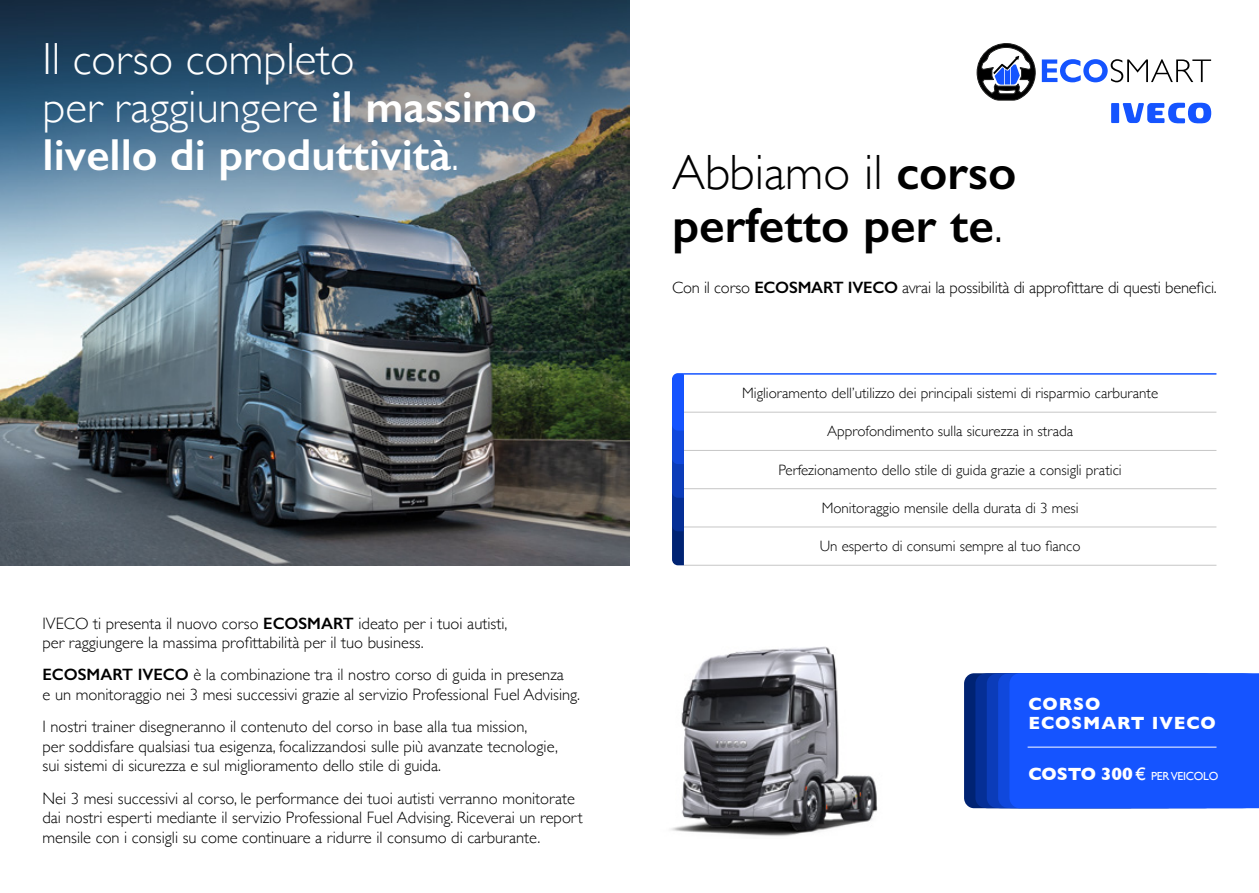
<style>
.page{position:relative;width:1259px;height:893px;background:#fff}
.page>*{position:absolute;margin:0;border:0;box-sizing:border-box;transform-origin:0 0}
.t1{font:600 49.5px/52.5px "Gill Sans";color:#000}
.t2{font:300 45px/48px "Gill Sans";color:#fff}
.t3{font:700 18px/18.5px "Gill Sans";letter-spacing:.05em;color:#fff}
.t4{font:300 16.5px/19.5px "Gill Sans";color:#000}
.t5{font:300 15px "Gill Sans";color:#000}
.t6{font:11.7px "Gill Sans";letter-spacing:-.02em;color:#fff}
.s1{font-weight:600}
.s2{font-weight:300}
.s3{font-weight:700;font-size:18px}
.s4{font-size:18px}
</style>
<div class="page">
<img style="left:0;top:0;width:629px;height:566px">
<img style="left:670px;top:646px;width:208px;height:190px">
<div style="left:964px;top:673px;width:175px;height:135px;background:#002373;border-radius:10px"></div>
<svg style="left:975px;top:673px;width:284px;height:135px;background:#1451f6"></svg>
<hr style="left:1027px;top:747px;width:189px;height:1px;background:#fff">
<hr style="left:684px;top:412px;width:532px;height:1px;background:#c6c6c6">
<hr style="left:684px;top:450px;width:532px;height:1px;background:#c6c6c6">
<hr style="left:684px;top:488px;width:532px;height:1px;background:#c6c6c6">
<hr style="left:684px;top:527px;width:532px;height:1px;background:#c6c6c6">
<hr style="left:684px;top:565px;width:532px;height:1px;background:#c6c6c6">
<hr style="left:684px;top:373px;width:532px;height:2px;background:#1554ff">
<svg style="left:672px;top:373px;width:12px;height:192px;background:#0d3fc1"></svg>
<div style="left:1111px;top:103px;width:8px;height:20px;background:#1554ff"></div>
<svg style="left:1122px;top:103px;width:89px;height:20px"></svg>
<svg style="left:1041px;top:59px;width:170px;height:23px"></svg>
<svg style="left:976px;top:43px;width:59px;height:57px"></svg>
<h2 class="t2" style="left:43px;top:38px;width:496px">Il corso completo<br>per raggiungere <span class="s1">il massimo livello di produttività</span>.</h2>
<p class="t4" style="left:43px;top:615px;width:466px">IVECO ti presenta il nuovo corso <span class="s1">ECOSMART</span> ideato per i tuoi autisti, per raggiungere la massima profittabilità per il tuo business.</p>
<p class="t4" style="left:43px;top:665px;width:539px"><span class="s1">ECOSMART IVECO</span> è la combinazione tra il nostro corso di guida in presenza<br>e un monitoraggio nei 3 mesi successivi grazie al servizio Professional Fuel Advising.</p>
<p class="t4" style="left:43px;top:716px;width:517px">I nostri trainer disegneranno il contenuto del corso in base alla tua mission,<br>per soddisfare qualsiasi tua esigenza, focalizzandosi sulle più avanzate tecnologie, sui sistemi di sicurezza e sul miglioramento dello stile di guida.</p>
<p class="t4" style="left:43px;top:788px;width:542px">Nei 3 mesi successivi al corso, le performance dei tuoi autisti verranno monitorate dai nostri esperti mediante il servizio Professional Fuel Advising. Riceverai un report mensile con i consigli su come continuare a ridurre il consumo di carburante.</p>
<h1 class="t1" style="left:672px;top:151px;width:346px"><span class="s2">Abbiamo il</span> corso perfetto per te<span class="s2">.</span></h1>
<p class="t4" style="left:672px;top:279px;width:546px">Con il corso <span class="s1">ECOSMART IVECO</span> avrai la possibilità di approfittare di questi benefici.</p>
<p class="t5" style="left:742px;top:381px;width:418px">Miglioramento dell’utilizzo dei principali sistemi di risparmio carburante</p>
<p class="t5" style="left:827px;top:420px;width:248px">Approfondimento sulla sicurezza in strada</p>
<p class="t5" style="left:778px;top:458px;width:345px">Perfezionamento dello stile di guida grazie a consigli pratici</p>
<p class="t5" style="left:821px;top:502px;width:258px">Monitoraggio mensile della durata di 3 mesi</p>
<p class="t5" style="left:819px;top:535px;width:262px">Un esperto di consumi sempre al tuo fianco</p>
<p class="t3" style="left:1028px;top:695px;width:189px">CORSO<br>ECOSMART IVECO</p>
<p class="t6" style="left:1028px;top:769px;width:191px"><span class="s3">COSTO 300</span> <span class="s4">€</span> PER VEICOLO</p>
</div>
